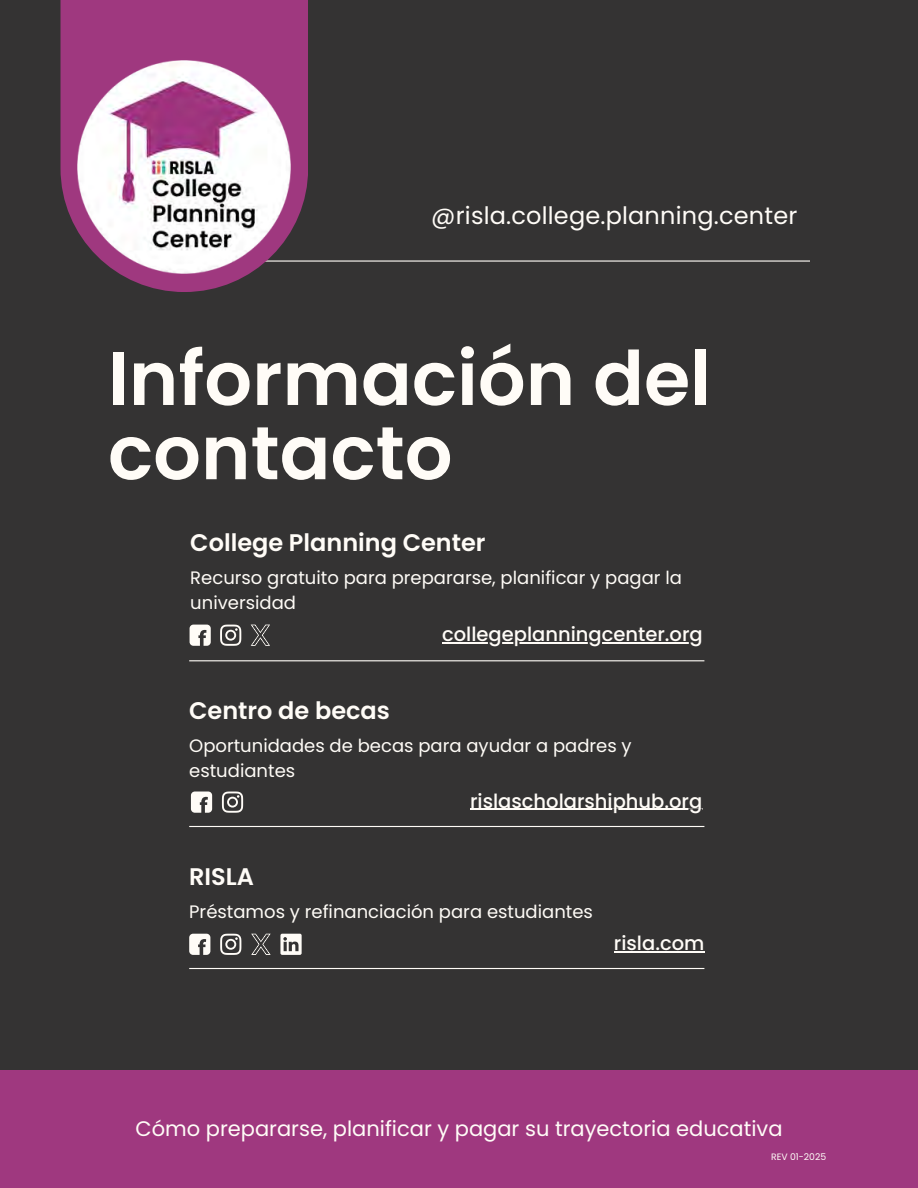
<style>
.page{position:relative;width:918px;height:1188px;background:#343333}
.page>*{position:absolute;margin:0;border:0;box-sizing:border-box;transform-origin:0 0}
.t1{font:600 75px/74.2px "Poppins";color:#fffcf7}
.t2{font:600 24px "Poppins";color:#fffcf7}
.t3{font:24px "Poppins";letter-spacing:.01em;color:#fffcf7}
.t4{font:21px "Poppins";color:#fffcf7}
.t5{font:500 19.5px "Poppins";color:#fffcf7}
.t6{font:18px/24.8px "Poppins";color:#fffcf7}
.t7{font:9.3px "Poppins";color:#fffcf7}
</style>
<div class="page">
<div style="left:0;top:1071px;width:918px;height:117px;background:#9f387f"></div>
<hr style="left:119px;top:260px;width:691px;height:2px;background:#fffcf7">
<svg style="left:251px;top:934px;width:19px;height:21px"></svg>
<svg style="left:189px;top:934px;width:21px;height:21px"></svg>
<svg style="left:280px;top:934px;width:22px;height:21px"></svg>
<svg style="left:220px;top:934px;width:21px;height:21px"></svg>
<hr style="left:189px;top:968px;width:515px;height:1px;background:#fffcf7">
<hr style="left:614px;top:951px;width:90px;height:1px;background:#fffcf7">
<svg style="left:191px;top:792px;width:21px;height:21px"></svg>
<svg style="left:222px;top:792px;width:21px;height:21px"></svg>
<hr style="left:189px;top:826px;width:515px;height:1px;background:#fffcf7">
<hr style="left:470px;top:809px;width:232px;height:1px;background:#fffcf7">
<hr style="left:189px;top:660px;width:515px;height:1px;background:#fffcf7">
<svg style="left:190px;top:625px;width:21px;height:21px"></svg>
<svg style="left:220px;top:625px;width:21px;height:21px"></svg>
<svg style="left:251px;top:625px;width:19px;height:21px"></svg>
<hr style="left:442px;top:642px;width:261px;height:1px;background:#fffcf7">
<div style="left:61px;top:0;width:247px;height:292px;background:#9f387f"></div>
<img style="left:66px;top:60px;width:231px;height:223px">
<p class="t3" style="left:431px;top:198px;width:368px">@risla.college.planning.center</p>
<h5 class="t1" style="left:108px;top:342px;width:605px">Información del contacto</h5>
<p class="t2" style="left:190px;top:526px;width:297px">College Planning Center</p>
<p class="t6" style="left:190px;top:565px;width:493px">Recurso gratuito para prepararse, planificar y pagar la universidad</p>
<p class="t2" style="left:189px;top:694px;width:202px">Centro de becas</p>
<p class="t5" style="left:442px;top:620px;width:262px">collegeplanningcenter.org</p>
<h3 class="t6" style="left:189px;top:734px;width:444px">Oportunidades de becas para ayudar a padres y estudiantes</h3>
<p class="t2" style="left:189px;top:860px;width:66px">RISLA</p>
<p class="t5" style="left:470px;top:787px;width:234px">rislascholarshiphub.org</p>
<h4 class="t6" style="left:189px;top:899px;width:405px">Préstamos y refinanciación para estudiantes</h4>
<p class="t5" style="left:614px;top:929px;width:92px">risla.com</p>
<p class="t4" style="left:136px;top:1114px;width:648px">Cómo prepararse, planificar y pagar su trayectoria educativa</p>
<h3 class="t7" style="left:771px;top:1150px;width:57px">REV 01-2025</h3>
</div>
